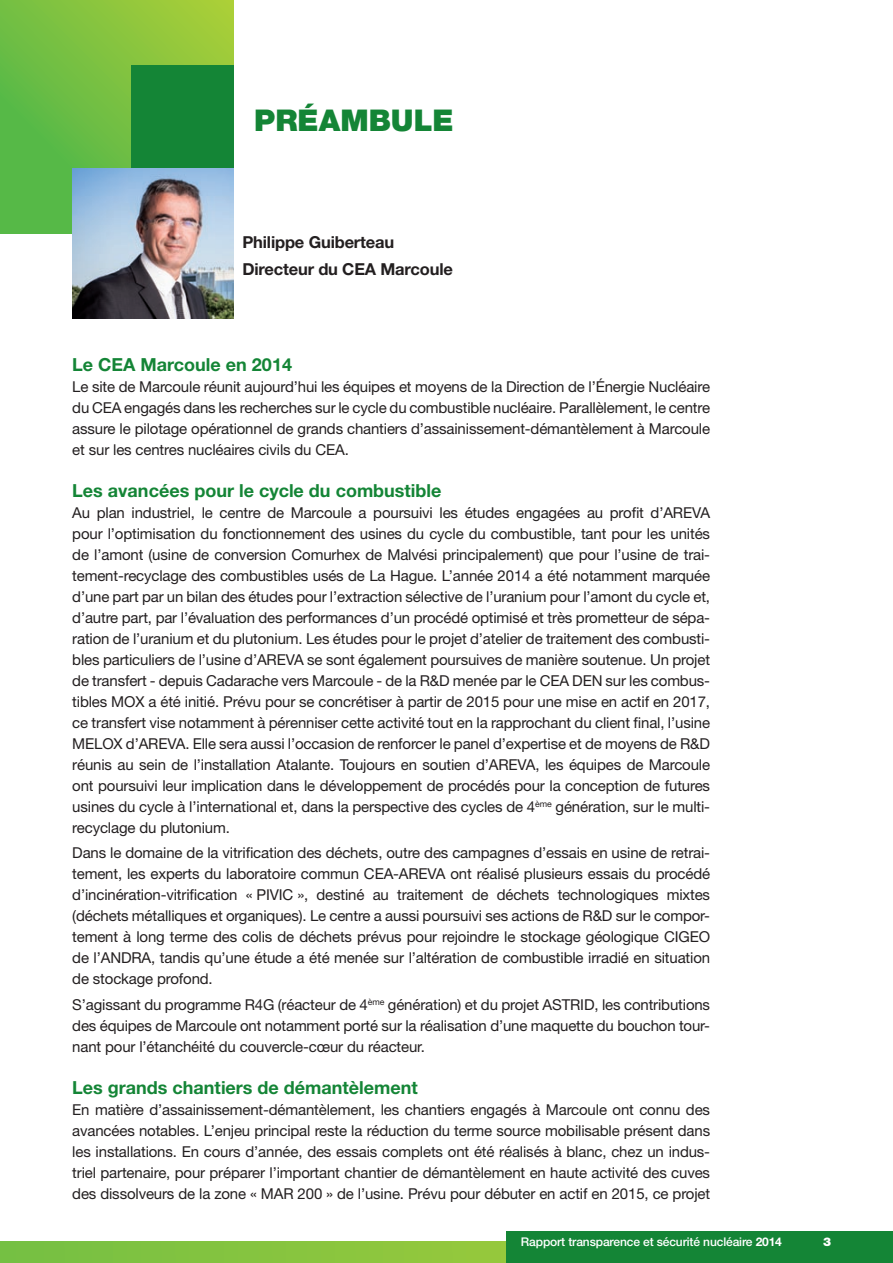
<style>
.page{position:relative;width:893px;height:1263px;background:#fff}
.page>*{position:absolute;margin:0;border:0;box-sizing:border-box;transform-origin:0 0}
._1_TITRES_DE_PAGES{font:900 30px "Helvetica Neue";color:#148536}
.sous-titres_préambul{font:700 18px "Helvetica Neue";color:#148536}
.t1{font:700 16.5px "Helvetica Neue";letter-spacing:-.01em;color:#231f20}
.t2{font:15px/21px "Helvetica Neue";letter-spacing:-.01em;color:#231f20;text-align:justify}
.t3{font:500 12px "Helvetica Neue";letter-spacing:-.01em;color:#fff}
.t4{font:900 12px "Helvetica Neue";color:#fff}
.s1{font-weight:700}
</style>
<div class="page">
<svg style="left:0;top:1241px;width:506px;height:22px;background:#85c33f"></svg>
<svg style="left:0;top:0;width:234px;height:234px;background:#73bf43"></svg>
<img style="left:72px;top:169px;width:162px;height:150px">
<div style="left:506px;top:1231px;width:387px;height:32px;background:#148536"></div>
<div style="left:131px;top:66px;width:103px;height:102px;background:#148536"></div>
<p class="_1_TITRES_DE_PAGES" style="left:254px;top:103px;width:198px">PRÉAM BULE</p>
<p class="t1" style="left:242px;top:232px;width:153px">Philippe guiberteau</p>
<p class="t1" style="left:242px;top:259px;width:212px">Directeur du CEA Marcoule</p>
<p class="sous-titres_préambul" style="left:72px;top:353px;width:221px">Le CEA Marcoule en 2014</p>
<p class="t2" style="left:72px;top:376px;width:639px">Le site de Marcoule réunit aujourd’hui les équipes et moyens de la Direction de l’Énergie Nucléaire du CEA engagés dans les recherches sur le cycle du combustible nucléaire. Parallèlement, le centre assure le pilotage opérationnel de grands chantiers d’assainissement-démantèlement à Marcoule et sur les centres nucléaires civils du CEA.</p>
<p class="sous-titres_préambul" style="left:72px;top:479px;width:371px">Les avancées pour le cycle du combustible</p>
<p class="t2" style="left:72px;top:502px;width:639px">Au plan industriel, le centre de Marcoule a poursuivi les études engagées au profit d’AREVA pour l’optimisation du fonctionnement des usines du cycle du combustible, tant pour les unités de l’amont (usine de conversion Comurhex de Malvési principalement) que pour l’usine de trai&shy;tement-recyclage des combustibles usés de La Hague. L’année 2014 a été notamment marquée d’une part par un bilan des études pour l’extraction sélective de l’uranium pour l’amont du cycle et, d’autre part, par l’évaluation des performances d’un procédé optimisé et très prometteur de sépa&shy;ration de l’uranium et du plutonium. Les études pour le projet d’atelier de traitement des combusti&shy;bles particuliers de l’usine d’AREVA se sont également poursuives de manière soutenue. Un projet de transfert - depuis Cadarache vers Marcoule - de la R&amp;D menée par le CEA DEN sur les combus&shy;tibles MOX a été initié. Prévu pour se concrétiser à partir de 2015 pour une mise en actif en 2017, ce transfert vise notamment à pérenniser cette activité tout en la rapprochant du client final, l’usine MELOX d’AREVA. Elle sera aussi l’occasion de renforcer le panel d’expertise et de moyens de R&amp;D réunis au sein de l’installation Atalante. Toujours en soutien d’AREVA, les équipes de Marcoule ont poursuivi leur implication dans le développement de procédés pour la conception de futures usines du cycle à l’international et, dans la perspective des cycles de 4<sup>ème</sup> génération, sur le multi&shy;recyclage du plutonium.</p>
<p class="t2" style="left:72px;top:842px;width:639px">Dans le domaine de la vitrification des déchets, outre des campagnes d’essais en usine de retrai&shy;tement, les experts du laboratoire commun CEA-Areva</p>
<p class="t2" style="left:72px;top:863px;width:639px;text-indent:378px">ont réalisé plusieurs essais du procédé d’incinération-vitrification « PIVIC », destiné au traitement de déchets technologiques mixtes (déchets métalliques et organiques). Le centre a aussi poursuivi ses actions de R&amp;D sur le compor&shy;tement à long terme des colis de déchets prévus pour rejoindre le stockage géologique CIGEO de l’ANDRA, tandis qu’une étude a été menée sur l’altération de combustible irradié en situation de stockage profond.</p>
<p class="t2" style="left:72px;top:993px;width:639px">S’agissant du programme R4G (réacteur de 4<sup>ème</sup> génération) et du projet ASTRID, les contributions des équipes de Marcoule ont notamment porté sur la réalisation d’une maquette du bouchon tour&shy;nant pour l’étanchéité du couvercle-cœur du réacteur.</p>
<p class="sous-titres_préambul" style="left:72px;top:1076px;width:347px">Les grands chantiers de démantèlement</p>
<p class="t2" style="left:72px;top:1099px;width:639px">En matière d’assainissement-démantèlement, les chantiers engagés à Marcoule ont connu des avancées notables. L’enjeu principal reste la réduction du terme source mobilisable présent dans les installations. En cours d’année, des essais complets ont été réalisés à blanc, chez un indus&shy;triel partenaire, pour préparer l’important chantier de démantèlement en haute activité des cuves des dissolveurs de la zone « MAR 200 » de l’usine. Prévu pour débuter en actif en 2015, ce projet</p>
<p class="t3" style="left:521px;top:1235px;width:263px">Rapport transparence et sécurité nucléaire <span class="s1">2014</span></p>
<p class="t4" style="left:823px;top:1235px;width:10px">3</p>
</div>
